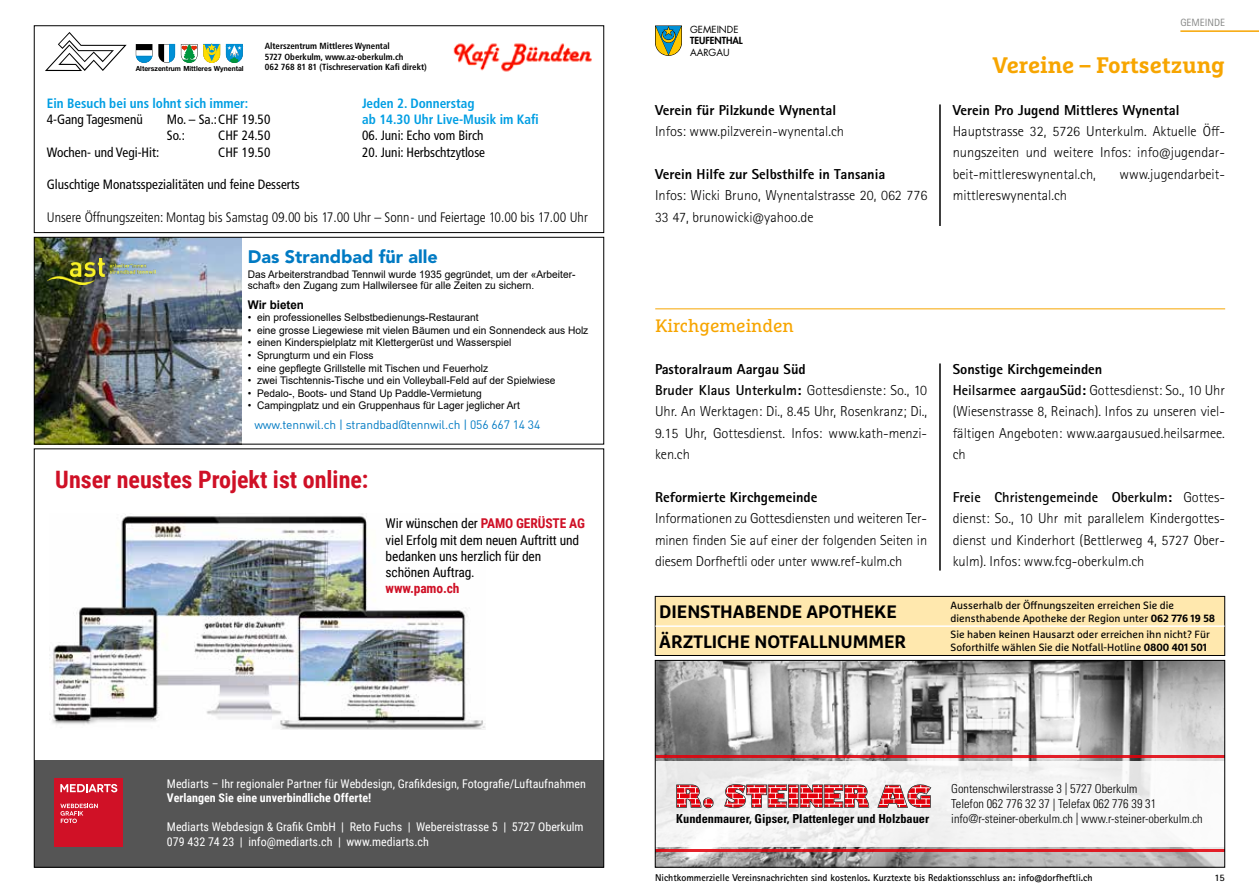
<style>
.page{position:relative;width:1259px;height:893px;background:#fff}
.page>*{position:absolute;margin:0;border:0;box-sizing:border-box;transform-origin:0 0}
.t1{font:700 24px "Roboto Condensed";color:#cf1026}
.t2{font:700 22.5px "Marselis Slab Pro";color:#f7a500}
.t3{font:700 18px/30px "Marselis Pro";color:#000}
.t4{font:900 18px "Avenir LT Std";color:#007ac3}
.t5{font:18px "Marselis Slab Pro";color:#f7a500}
.t6{font:300 14.4px/21.3px "Rotis Sans Serif Std";color:#000}
.t7{font:800 14.4px "Rotis Sans Serif Std";color:#000}
.t8{font:300 condensed 13.8px "Frutiger LT Std";color:#000}
.t9{font:condensed 13.5px/16.2px "Frutiger LT Std";color:#000}
.t10{font:13.5px/16.2px "Roboto Condensed";letter-spacing:-.01em;color:#000}
.t11{font:700 condensed 13.5px/16.2px "Frutiger LT Std";color:#009ee3}
.t12{font:700 13.5px "Roboto Condensed";letter-spacing:-.01em;color:#cf1026}
.t13{font:300 condensed 12.3px/15.3px "Univers LT Std";color:#000}
.t14{font:700 condensed 12.3px "Univers LT Std";color:#000}
.t15{font:12px/14.4px "Roboto Condensed";color:#fff}
.t16{font:12px "DIN";letter-spacing:-.01em;color:#007ac3}
.t17{font:700 12px "Roboto Condensed";color:#fff}
.t18{font:700 12px "Arial";color:#000}
.t19{font:10.5px/10.5px "Arial";color:#000}
.t20{font:10.5px/12.6px "Marselis Pro";color:#000}
.t21{font:10.5px "Rotis Sans Serif Std";color:#868786}
.t22{font:700 9.9px "Rotis Sans Serif Std";color:#000}
.t23{font:9.6px "Futura Std";color:#000}
.t24{font:800 9.6px "Futura Std";color:#000}
.t25{font:700 condensed 8.85px/10.6px "Frutiger LT Std";color:#000}
.t26{font:700 7.05px "Helvetica Neue";color:#000;scale:.96 1}
.s1{font-weight:700;color:#cf1026}
.s2{font-weight:800}
.s3{font-weight:700}
</style>
<div class="page">
<div style="left:34px;top:760px;width:570px;height:107px;background:#555"></div>
<div style="left:55px;top:778px;width:68px;height:68px;background:#d01126"></div>
<svg style="left:60px;top:784px;width:57px;height:8px"></svg>
<svg style="left:60px;top:804px;width:38px;height:19px"></svg>
<img style="left:49px;top:516px;width:436px;height:214px">
<svg style="left:407px;top:565px;width:6px;height:5px"></svg>
<svg style="left:45px;top:32px;width:199px;height:39px"></svg>
<img style="left:453px;top:43px;width:139px;height:29px">
<div style="left:34px;top:26px;width:570px;height:207px;border:1px solid #000"></div>
<svg style="left:655px;top:26px;width:27px;height:30px"></svg>
<hr style="left:1180px;top:30px;width:79px;height:2px;background:#f7a500">
<hr style="left:939px;top:105px;width:1px;height:121px;background:#000">
<div style="left:655px;top:596px;width:569px;height:59px;background:#ffe8ae"></div>
<div style="left:655px;top:596px;width:570px;height:60px;border:1px solid #000"></div>
<hr style="left:655px;top:625px;width:569px;height:2px;background:#fff">
<hr style="left:655px;top:309px;width:570px;height:1px;background:#f7a500">
<hr style="left:939px;top:364px;width:1px;height:206px;background:#000">
<img style="left:657px;top:662px;width:566px;height:203px">
<div style="left:655px;top:761px;width:570px;height:85px;background:#f5f5f5"></div>
<hr style="left:655px;top:849px;width:570px;height:2px;background:#e3000b">
<hr style="left:655px;top:756px;width:570px;height:2px;background:#e3000b">
<svg style="left:676px;top:784px;width:193px;height:24px"></svg>
<svg style="left:877px;top:783px;width:54px;height:25px"></svg>
<div style="left:655px;top:660px;width:570px;height:207px;border:1px solid #000"></div>
<img style="left:36px;top:239px;width:205px;height:203px">
<img style="left:47px;top:259px;width:108px;height:25px">
<div style="left:34px;top:237px;width:570px;height:207px;border:1px solid #000"></div>
<p class="t25" style="left:265px;top:41px;width:164px">Alterszentrum Mittleres Wynental<br>5727 Oberkulm, www.az-oberkulm.ch<br>062 768 81 81 (Tischreservation Kafi direkt)</p>
<p class="t26" style="left:136px;top:64px;width:114px">Alterszentrum Mittleres Wynental</p>
<p class="t11" style="left:47px;top:95px;width:203px">Ein Besuch bei uns lohnt sich immer:</p>
<p class="t9" style="left:47px;top:111px;width:97px">4-Gang Tagesmenü</p>
<p class="t9" style="left:167px;top:111px;width:105px">Mo. – Sa.: CHF 19.50<br>So.:</p>
<p class="t11" style="left:362px;top:95px;width:178px">Jeden 2. Donnerstag<br>ab 14.30 Uhr Live-Musik im Kafi</p>
<p class="t9" style="left:362px;top:128px;width:123px">06. Juni: Echo vom Birch</p>
<p class="t9" style="left:362px;top:144px;width:124px">20. Juni: Herbschtzytlose</p>
<p class="t9" style="left:218px;top:128px;width:54px">CHF 24.50</p>
<p class="t9" style="left:47px;top:144px;width:114px">Wochen- und Vegi-Hit:</p>
<p class="t9" style="left:218px;top:144px;width:54px">CHF 19.50</p>
<p class="t9" style="left:47px;top:176px;width:254px">Gluschtige Monatsspezialitäten und feine Desserts</p>
<p class="t8" style="left:47px;top:209px;width:542px">Unsere Öffnungszeiten: Montag bis Samstag 09.00 bis 17.00 Uhr – Sonn- und Feiertage 10.00 bis 17.00 Uhr</p>
<p class="t4" style="left:248px;top:246px;width:191px">Das Strandbad für alle</p>
<p class="t19" style="left:248px;top:269px;width:329px">Das Arbeiterstrandbad Tennwil wurde 1935 gegründet, um der «Arbeiter&shy;schaft» den Zugang zum Hallwilersee für alle Zeiten zu sichern.</p>
<p class="t18" style="left:248px;top:296px;width:58px">Wir bieten</p>
<p class="t19" style="left:248px;top:312px;width:232px">• ein professionelles Selbstbedienungs-Restaurant</p>
<p class="t19" style="left:248px;top:325px;width:342px">• eine grosse Liegewiese mit vielen Bäumen und ein Sonnendeck aus Holz</p>
<p class="t19" style="left:248px;top:337px;width:265px">• einen Kinderspielplatz mit Klettergerüst und Wasserspiel</p>
<p class="t19" style="left:248px;top:350px;width:127px">• Sprungturm und ein Floss</p>
<p class="t19" style="left:248px;top:363px;width:242px">• eine gepflegte Grillstelle mit Tischen und Feuerholz</p>
<p class="t19" style="left:248px;top:375px;width:309px">• zwei Tischtennis-Tische und ein Volleyball-Feld auf der Spielwiese</p>
<p class="t19" style="left:248px;top:388px;width:235px">• Pedalo-, Boots- und Stand Up Paddle-Vermietung</p>
<p class="t19" style="left:248px;top:400px;width:273px">• Campingplatz und ein Gruppenhaus für Lager jeglicher Art</p>
<p class="t16" style="left:254px;top:417px;width:287px">www.tennwil.ch | strandbad@tennwil.ch | 056 667 14 34</p>
<h1 class="t1" style="left:55px;top:462px;width:315px">Unser neustes Projekt ist online:</h1>
<p class="t10" style="left:386px;top:515px;width:201px">Wir wünschen der <span class="s1">PAMO GERÜSTE AG </span>viel Erfolg mit dem neuen Auftritt und bedanken uns herzlich für den schönen Auftrag.</p>
<p class="t12" style="left:386px;top:579px;width:75px">www.pamo.ch</p>
<p class="t15" style="left:167px;top:776px;width:420px">Mediarts – Ihr regionaler Partner für Webdesign, Grafikdesign, Fotografie/Luftaufnahmen</p>
<p class="t17" style="left:167px;top:790px;width:206px">Verlangen Sie eine unverbindliche Offerte!</p>
<p class="t15" style="left:167px;top:819px;width:418px">Mediarts Webdesign &amp; Grafik GmbH | Reto Fuchs | Webereistrasse 5 | 5727 Oberkulm<br>079 432 74 23 | info@mediarts.ch | www.mediarts.ch</p>
<p class="t23" style="left:690px;top:23px;width:50px">GEMEINDE</p>
<p class="t24" style="left:690px;top:34px;width:54px">TEUFENTHAL</p>
<p class="t23" style="left:690px;top:46px;width:41px">AARGAU</p>
<p class="t7" style="left:655px;top:101px;width:183px">Verein für Pilzkunde Wynental</p>
<p class="t6" style="left:655px;top:121px;width:191px">Infos: www.pilzverein-wynental.ch</p>
<p class="t7" style="left:655px;top:165px;width:232px">Verein Hilfe zur Selbsthilfe in Tansania</p>
<p class="t6" style="left:655px;top:185px;width:274px">Infos: Wicki Bruno, Wynentalstrasse 20, 062 776<br>33 47, brunowicki@yahoo.de</p>
<p class="t21" style="left:1180px;top:16px;width:46px">GEMEINDE</p>
<h2 class="t2" style="left:992px;top:51px;width:234px">Vereine – Fortsetzung</h2>
<p class="t7" style="left:952px;top:101px;width:228px">Verein Pro Jugend Mittleres Wynental</p>
<p class="t6" style="left:952px;top:121px;width:274px;text-align:justify">Hauptstrasse 32, 5726 Unterkulm. Aktuelle Öff&shy;nungszeiten und weitere Infos: info@jugendar&shy;beit-mittlereswynental.ch,</p>
<p class="t6" style="left:1119px;top:163px;width:107px">www.jugendarbeit-</p>
<p class="t6" style="left:952px;top:185px;width:116px">mittlereswynental.ch</p>
<p class="t5" style="left:655px;top:315px;width:140px">Kirchgemeinden</p>
<p class="t6" style="left:655px;top:358px;width:274px"><span class="s2">Pastoralraum Aargau Süd<br></span><span class="s3">Bruder Klaus Unterkulm:</span> Gottesdienste: So., 10<br>Uhr. An Werktagen: Di., 8.45 Uhr, Rosenkranz; Di., 9.15 Uhr, Gottesdienst. Infos: www.kath-menzi&shy;ken.ch</p>
<p class="t7" style="left:655px;top:488px;width:164px">Reformierte Kirchgemeinde</p>
<p class="t6" style="left:655px;top:508px;width:274px;text-align:justify">Informationen zu Gottesdiensten und weiteren Ter&shy;minen finden Sie auf einer der folgenden Seiten in diesem Dorfheftli oder unter www.ref-kulm.ch</p>
<p class="t6" style="left:952px;top:358px;width:274px"><span class="s2">Sonstige Kirchgemeinden<br></span><span class="s3">Heilsarmee aargauSüd:</span> Gottesdienst: So., 10 Uhr (Wiesenstrasse 8, Reinach). Infos zu unseren viel&shy;fältigen Angeboten: www.aargausued.heilsarmee. ch</p>
<p class="t6" style="left:952px;top:487px;width:274px;text-align:justify"><span class="s3">Freie Christengemeinde Oberkulm:</span> Gottes&shy;dienst: So., 10 Uhr mit parallelem Kindergottes&shy;dienst und Kinderhort (Bettlerweg 4, 5727 Ober&shy;kulm). Infos: www.fcg-oberkulm.ch</p>
<p class="t3" style="left:659px;top:596px;width:248px">DIENSTHABENDE APOTHEKE<br>ÄRZTLICHE NOTFALLNUMMER</p>
<p class="t20" style="left:950px;top:599px;width:266px">Ausserhalb der Öffnungszeiten erreichen Sie die diensthabende Apotheke der Region unter <span class="s3">062 776 19 58</span></p>
<p class="t20" style="left:950px;top:628px;width:261px">Sie haben keinen Hausarzt oder erreichen ihn nicht? Für<br>Soforthilfe wählen Sie die Notfall-Hotline <span class="s3">0800 401 501</span></p>
<p class="t13" style="left:951px;top:781px;width:206px">Gontenschwilerstrasse 3 | 5727 Oberkulm<br>Telefon 062 776 32 37 | Telefax 062 776 39 31</p>
<p class="t14" style="left:676px;top:811px;width:254px">Kundenmaurer, Gipser, Plattenleger und Holzbauer</p>
<p class="t13" style="left:951px;top:811px;width:253px">info@r-steiner-oberkulm.ch | www.r-steiner-oberkulm.ch</p>
<p class="t22" style="left:655px;top:871px;width:439px">Nichtkommerzielle Vereinsnachrichten sind kostenlos. Kurztexte bis Redaktionsschluss an: info@dorfheftli.ch</p>
<p class="t22" style="left:1214px;top:871px;width:12px">15</p>
</div>
